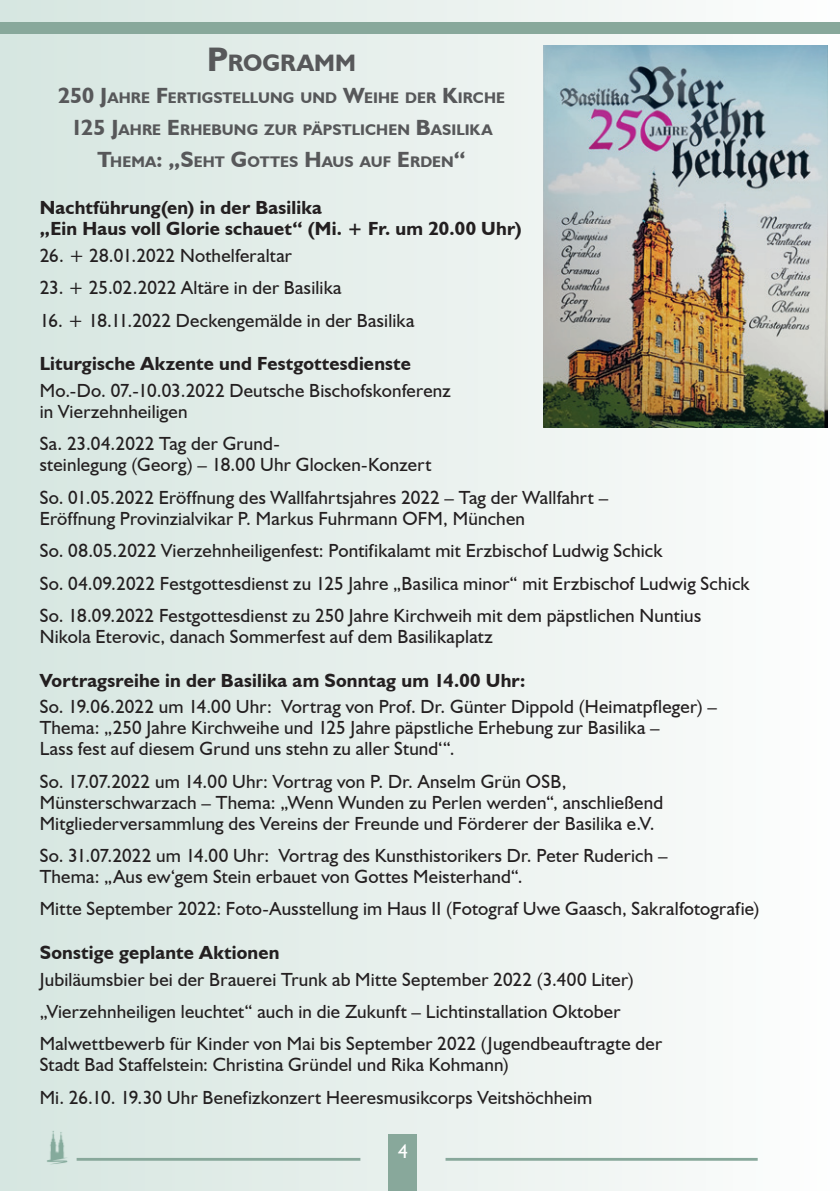
<style>
.page{position:relative;width:840px;height:1191px;background:#fff}
.page>*{position:absolute;margin:0;border:0;box-sizing:border-box;transform-origin:0 0}
.t1{font:700 23.8px "Humanist 521 BT";color:#57585a}
.t2{font:19.6px "Humanist 521 BT";color:#fff}
.t3{font:19px/21px "Humanist 521 BT";letter-spacing:.01em;color:#231f20}
.t4{font:700 19px/21px "Humanist 521 BT";letter-spacing:.01em;color:#231f20}
.t5{font:700 15.4px/32px "Humanist 521 BT";letter-spacing:.01em;color:#57585a;text-align:center}
.s1{font-size:34px}
.s2{font-size:22px}
</style>
<div class="page">
<div style="left:0;top:0;width:839px;height:1191px;background:linear-gradient(to right,#d5e5e0,#fcfdfc)"></div>
<div style="left:388px;top:1134px;width:29px;height:57px;background:#88a89b"></div>
<hr style="left:445px;top:1157px;width:312px;height:3px;background:#88a89b">
<hr style="left:77px;top:1157px;width:283px;height:3px;background:#88a89b">
<div style="left:0;top:23px;width:839px;height:11px;background:#88a89b"></div>
<img style="left:543px;top:45px;width:283px;height:382px">
<p class="t1" style="left:207px;top:48px;width:39px"><span class="s1">P</span>ROGRA</p>
<p class="t1" style="left:314px;top:48px;width:43px">MM</p>
<p class="t5" style="left:58px;top:82px;width:448px"><span class="s2">250 J</span>AHRE <span class="s2">F</span>ERTIGSTELLUNG UND <span class="s2">W</span>EIHE DER <span class="s2">K</span>IRCHE<br><span class="s2">125 J</span>AHRE <span class="s2">E</span> RHEBUNG ZUR PÄPSTLICHEN <span class="s2">B</span>ASILIKA<br><span class="s2">T</span>HEMA<span class="s2">: „S</span>EHT <span class="s2">G</span>OTTES <span class="s2">H</span>AUS AUF <span class="s2">E</span> RDEN<span class="s2">“</span></p>
<p class="t4" style="left:40px;top:197px;width:483px">Nachtführung(en) in der Basilika<br>„Ein Haus voll Glorie schauet“ (Mi. + Fr. um 20.00 Uhr)</p>
<p class="t3" style="left:40px;top:245px;width:254px">26. + 28.01.2022 Nothelferaltar</p>
<p class="t3" style="left:40px;top:277px;width:303px">23. + 25.02.2022 Altäre in der Basilika</p>
<p class="t3" style="left:40px;top:309px;width:376px">16. + 18.11.2022 Deckengemälde in der Basilika</p>
<p class="t4" style="left:40px;top:353px;width:372px">Liturgische Akzente und Festgottesdienste</p>
<p class="t3" style="left:40px;top:380px;width:412px">Mo.-Do. 07.-10.03.2022 Deutsche Bischofskonferenz in Vierzehnheiligen</p>
<p class="t3" style="left:40px;top:433px;width:393px">Sa. 23.04.2022 Tag der Grund-<br>steinlegung (Georg) – 18.00 Uhr Glocken-Konzert</p>
<p class="t3" style="left:40px;top:486px;width:569px">So. 01.05.2022 Eröffnung des Wallfahrtsjahres 2022 – Tag der Wallfahrt –<br>Eröffnung Provinzialvikar P. Markus Fuhrmann OFM, München</p>
<p class="t3" style="left:40px;top:534px;width:711px;line-height:32.4px">So. 08.05.2022 Vierzehnheiligenfest: Pontifikalamt mit Erzbischof Ludwig Schick<br>So. 04.09.2022 Festgottesdienst zu 125 Jahre „Basilica minor“ mit Erzbischof Ludwig Schick<br>So. 18.09.2022 Festgottesdienst zu 250 Jahre Kirchweih mit dem päpstlichen Nuntius</p>
<p class="t3" style="left:40px;top:625px;width:454px">Nikola Eterovic, danach Sommerfest auf dem Basilikaplatz</p>
<p class="t4" style="left:40px;top:669px;width:486px">Vortragsreihe in der Basilika am Sonntag um 14.00 Uhr:</p>
<p class="t3" style="left:40px;top:696px;width:678px">So. 19.06.2022 um 14.00 Uhr: Vortrag von Prof. Dr. Günter Dippold (Heimatpfleger) –<br>Thema: „250 Jahre Kirchweihe und 125 Jahre päpstliche Erhebung zur Basilika –<br>Lass fest auf diesem Grund uns stehn zu aller Stund‘“.</p>
<p class="t3" style="left:40px;top:770px;width:624px">So. 17.07.2022 um 14.00 Uhr: Vortrag von P. Dr. Anselm Grün OSB,<br>Münsterschwarzach – Thema: „Wenn Wunden zu Perlen werden“, anschließend<br>Mitgliederversammlung des Vereins der Freunde und Förderer der Basilika e.V.</p>
<p class="t3" style="left:40px;top:844px;width:629px">So. 31.07.2022 um 14.00 Uhr: Vortrag des Kunsthistorikers Dr. Peter Ruderich –<br>Thema: „Aus ew‘gem Stein erbauet von Gottes Meisterhand“.</p>
<p class="t3" style="left:40px;top:898px;width:721px">Mitte September 2022: Foto-Ausstellung im Haus II (Fotograf Uwe Gaasch, Sakralfotografie)</p>
<p class="t4" style="left:40px;top:941px;width:241px">Sonstige geplante Aktionen</p>
<p class="t3" style="left:40px;top:962px;width:623px;line-height:32.4px">Jubiläumsbier bei der Brauerei Trunk ab Mitte September 2022 (3.400 Liter) „Vierzehnheiligen leuchtet“ auch in die Zukunft – Lichtinstallation Oktober<br>Malwettbewerb für Kinder von Mai bis September 2022 (Jugendbeauftragte der</p>
<p class="t3" style="left:40px;top:1048px;width:554px;line-height:32.4px">Stadt Bad Staffelstein: Christina Gründel und Rika Kohmann)<br>Mi. 26.10. 19.30 Uhr Benefizkonzert Heeresmusikcorps Veitshöchheim</p>
<p class="t2" style="left:398px;top:1139px;width:11px">4</p>
</div>
